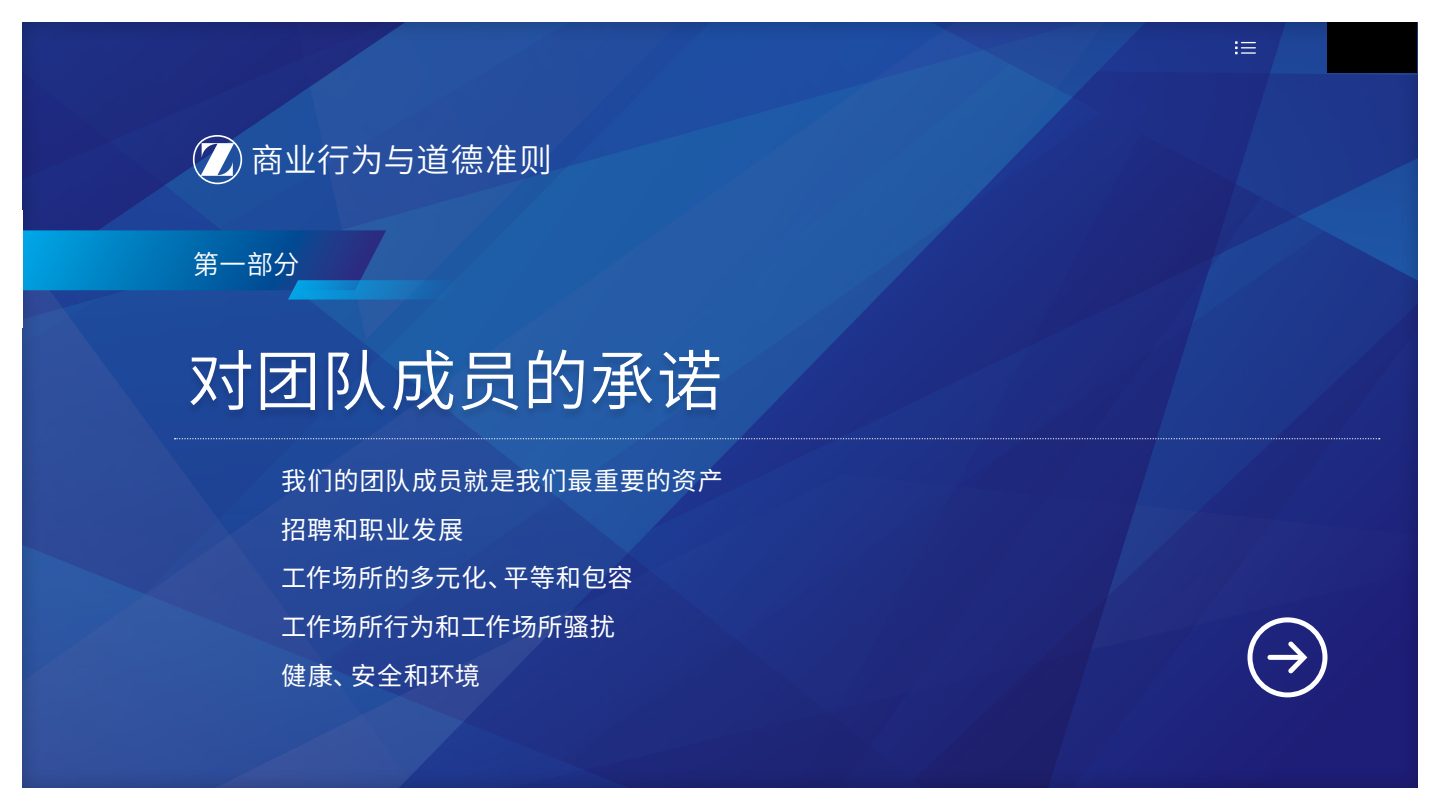
<style>
.page{position:relative;width:1440px;height:810px;background:#fff}
.page>*{position:absolute;margin:0;border:0;box-sizing:border-box;transform-origin:0 0}
.t1{font:600 66px "Noto Sans CJ Ksc";letter-spacing:.01em;color:#fff}
.t2{font:600 33px "Noto Sans CJ Ksc";letter-spacing:.015em;color:#fff}
.t3{font:600 26.38px "Noto Sans CJ Ksc";color:#fff}
.t4{font:25.25px/48.8px "Noto Sans CJ Ksc";letter-spacing:.025em;color:#fff}
</style>
<div class="page">
<div style="left:12px;top:14px;width:1416px;height:774px;background:#000;opacity:.25"></div>
<div style="left:185px;top:350px;width:540px;height:72px;background:#000;opacity:.15"></div>
<svg style="left:193px;top:135px;width:49px;height:49px"></svg>
<svg style="left:175px;top:438px;width:1205px;height:1px"></svg>
<svg style="left:1248px;top:617px;width:80px;height:80px"></svg>
<div style="left:1267px;top:655px;width:38px;height:5px;background:#fff;border-radius:2px"></div>
<svg style="left:22px;top:230px;width:438px;height:70px"></svg>
<div style="left:0;top:210px;width:22px;height:118px;background:#fff"></div>
<div style="left:1328px;top:22px;width:90px;height:51px;background:#000"></div>
<svg style="left:1235px;top:41px;width:21px;height:13px"></svg>
<h2 class="t2" style="left:251px;top:142px;width:303px">商业行为与道德准则</h2>
<p class="t3" style="left:193px;top:250px;width:108px">第一部分</p>
<h1 class="t1" style="left:188px;top:344px;width:536px">对团队成员的承诺</h1>
<p class="t4" style="left:281px;top:457px;width:443px">我们的团队成员就是我们最重要的资产招聘和职业发展<br>工作场所的多元化、平等和包容<br>工作场所行为和工作场所骚扰<br>健康、安全和环境</p>
</div>
